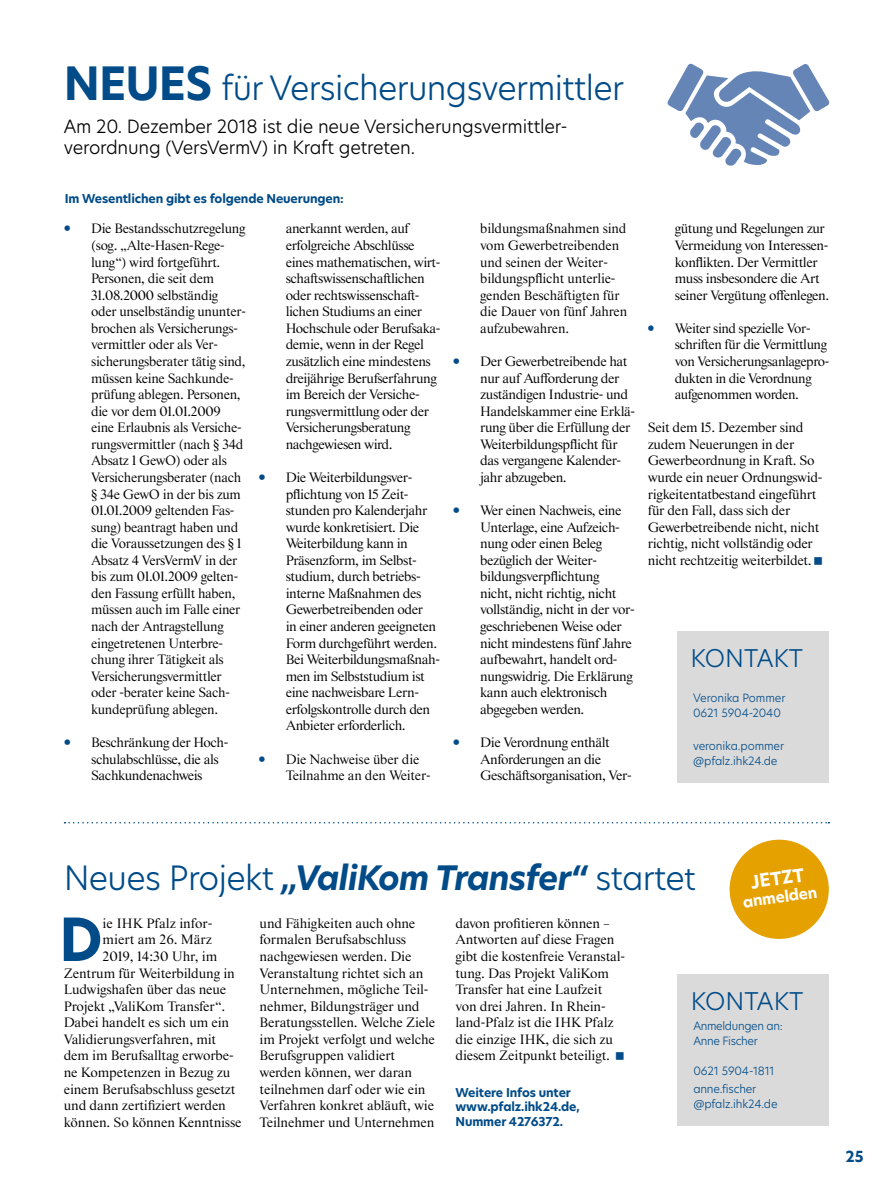
<style>
.page{position:relative;width:893px;height:1191px;background:#fff}
.page>*{position:absolute;margin:0;border:0;box-sizing:border-box;transform-origin:0 0}
.t1{font:700 58.2px "Hero New";color:#004b88}
.t2{font:300 33px "Hero New";letter-spacing:-.02em;color:#004b88}
.t3{font:300 24px "Hero New";color:#004b88}
.t4{font:300 18px/21.6px "Hero New";letter-spacing:-.01em;color:#000}
.t5{font:700 18px "Hero New";color:#fff}
.t6{font:700 15px "Hero New";color:#fff}
.t7{font:700 15px "Hero New";color:#004b88}
.t8{font:13.8px/16.5px "Starling";letter-spacing:-.03em;color:#000}
.t9{font:13.8px/16.5px "Starling";letter-spacing:-.01em;color:#000}
.t10{font:13.8px "Starling";color:#000}
.t11{font:700 12px/14.4px "Hero New";letter-spacing:-.01em;color:#004b88}
.t12{font:300 11.25px/15px "Hero New";letter-spacing:-.01em;color:#004b88}
.t13{font:300 11.25px/15px "Hero New";letter-spacing:-.03em;color:#004b88}
.s1{font-weight:700;font-size:45px}
.s2{font-weight:900;color:#004b88}
.s3{font-weight:700;font-style:italic}
.s4{font-size:31.5px}
</style>
<div class="page">
<svg style="left:65px;top:822px;width:764px;height:1px"></svg>
<div style="left:678px;top:974px;width:151px;height:152px;background:#dadada"></div>
<div style="left:730px;top:839px;width:99px;height:100px;background:#e5a100;border-radius:50%"></div>
<div style="left:677px;top:631px;width:152px;height:152px;background:#dadada"></div>
<svg style="left:667px;top:63px;width:163px;height:103px"></svg>
<h2 class="t2" style="left:64px;top:65px;width:562px"><span class="s1">NEUES</span> für Versicherungsvermittler</h2>
<h3 class="t4" style="left:64px;top:115px;width:505px">Am 20. Dezember 2018 ist die neue Versicherungsvermittler&shy;verordnung (VersVermV) in Kraft getreten.</h3>
<p class="t11" style="left:65px;top:191px;width:280px">Im Wesentlichen gibt es folgende Neuerungen:</p>
<p class="t8" style="left:91px;top:221px;width:156px;text-indent:-27px"><span class="s2">•</span> Die Bestandsschutzregelung (sog. „Alte-Hasen-Rege&shy;lung“) wird fortgeführt.<br>Personen, die seit dem<br>31.08.2000 selbständig oder unselbständig ununter&shy;brochen als Versicherungs&shy;vermittler oder als Ver&shy;sicherungsberater tätig sind, müssen keine Sachkunde&shy;prüfung ablegen. Personen, die vor dem 01.01.2009 eine Erlaubnis als Versiche&shy;rungsvermittler (nach § 34d<br>Absatz 1 GewO) oder als<br>Versicherungsberater (nach § 34e GewO in der bis zum<br>01.01.2009 geltenden Fas&shy;sung) beantragt haben und die Voraussetzungen des § 1<br>Absatz 4 VersVermV in der bis zum 01.01.2009 gelten&shy;den Fassung erfüllt haben, müssen auch im Falle einer nach der Antragstellung eingetretenen Unterbre&shy;chung ihrer Tätigkeit als<br>Versicherungsvermittler oder -berater keine Sach&shy;kundeprüfung ablegen.</p>
<p class="t8" style="left:91px;top:734px;width:139px;text-indent:-27px"><span class="s2">•</span> Beschränkung der Hoch&shy;schulabschlüsse, die als<br>Sachkundenachweis</p>
<p class="t8" style="left:286px;top:221px;width:156px">anerkannt werden, auf erfolgreiche Abschlüsse eines mathematischen, wirt&shy;schaftswissenschaftlichen oder rechtswissenschaft&shy;lichen Studiums an einer<br>Hochschule oder Berufsaka&shy;demie, wenn in der Regel zusätzlich eine mindestens dreijährige Berufserfahrung im Bereich der Versiche&shy;rungsvermittlung oder der<br>Versicherungsberatung nachgewiesen wird.</p>
<p class="t8" style="left:286px;top:469px;width:156px;text-indent:-27px"><span class="s2">•</span> Die Weiterbildungsver&shy;pflichtung von 15 Zeit&shy;stunden pro Kalenderjahr wurde konkretisiert. Die<br>Weiterbildung kann in<br>Präsenzform, im Selbst&shy;studium, durch betriebs&shy;interne Maßnahmen des<br>Gewerbetreibenden oder<br>in einer anderen geeigneten<br>Form durchgeführt werden.<br>Bei Weiterbildungsmaßnah&shy;men im Selbststudium ist eine nachweisbare Lern&shy;erfolgskontrolle durch den<br>Anbieter erforderlich.</p>
<p class="t9" style="left:286px;top:751px;width:147px;text-indent:-27px"><span class="s2">•</span> Die Nachweise über die<br>Teilnahme an den Weiter-</p>
<p class="t9" style="left:480px;top:221px;width:148px">bildungsmaßnahmen sind vom Gewerbetreibenden und seinen der Weiter&shy;bildungspflicht unterlie&shy;genden Beschäftigten für die Dauer von fünf Jahren aufzubewahren.</p>
<p class="t8" style="left:480px;top:353px;width:156px;text-indent:-27px"><span class="s2">•</span> Der Gewerbetreibende hat nur auf Aufforderung der zuständigen Industrie- und<br>Handelskammer eine Erklä&shy;rung über die Erfüllung der<br>Weiterbildungspflicht für das vergangene Kalender&shy;jahr abzugeben.</p>
<p class="t8" style="left:480px;top:502px;width:156px;text-indent:-27px"><span class="s2">•</span> Wer einen Nachweis, eine<br>Unterlage, eine Aufzeich&shy;nung oder einen Beleg bezüglich der Weiter&shy;bildungsverpflichtung nicht, nicht richtig, nicht vollständig, nicht in der vor&shy;geschriebenen Weise oder nicht mindestens fünf Jahre aufbewahrt, handelt ord&shy;nungswidrig. Die Erklärung kann auch elektronisch abgegeben werden.</p>
<p class="t8" style="left:480px;top:734px;width:153px;text-indent:-27px"><span class="s2">•</span> Die Verordnung enthält<br>Anforderungen an die<br>Geschäftsorganisation, Ver-</p>
<p class="t8" style="left:675px;top:221px;width:156px">gütung und Regelungen zur<br>Vermeidung von Interessen&shy;konflikten. Der Vermittler muss insbesondere die Art seiner Vergütung offenlegen.</p>
<p class="t8" style="left:675px;top:320px;width:156px;text-indent:-27px"><span class="s2">•</span> Weiter sind spezielle Vor&shy;schriften für die Vermittlung von Versicherungsanlagepro&shy;dukten in die Verordnung aufgenommen worden.</p>
<p class="t8" style="left:648px;top:420px;width:176px">Seit dem 15. Dezember sind zudem Neuerungen in der<br>Gewerbeordnung in Kraft. So wurde ein neuer Ordnungswid&shy;rigkeitentatbestand eingeführt für den Fall, dass sich der<br>Gewerbetreibende nicht, nicht richtig, nicht vollständig oder nicht rechtzeitig weiterbildet.</p>
<h3 class="t3" style="left:691px;top:642px;width:114px">KONTAKT</h3>
<p class="t12" style="left:693px;top:690px;width:94px">Veronika Pommer<br>0621 5904-2040</p>
<p class="t12" style="left:693px;top:738px;width:92px">veronika.pommer @pfalz.ihk24.de</p>
<h2 class="t2" style="left:64px;top:855px;width:634px">Neues Projekt <span class="s3">„ValiKom Transfer“</span> starte<span class="s4">t</span></h2>
<h3 class="t5" style="left:749px;top:870px;width:55px;rotate:-8deg">JETZT</h3>
<p class="t6" style="left:741px;top:892px;width:76px;rotate:-8deg">anmelden</p>
<h1 class="t1" style="left:59px;top:900px;width:45px">D</h1>
<p class="t10" style="left:103px;top:915px;width:111px">ie IHK Pfalz infor-</p>
<p class="t10" style="left:103px;top:932px;width:111px">miert am 26. März</p>
<p class="t10" style="left:103px;top:948px;width:116px">2019, 14:30 Uhr, im</p>
<p class="t9" style="left:64px;top:965px;width:172px">Zentrum für Weiterbildung in</p>
<p class="t9" style="left:64px;top:981px;width:164px">Ludwigshafen über das neue</p>
<p class="t9" style="left:64px;top:998px;width:163px">Projekt „ValiKom Transfer“.</p>
<p class="t9" style="left:64px;top:1014px;width:167px">Dabei handelt es sich um ein</p>
<p class="t9" style="left:64px;top:1031px;width:154px">Validierungsverfahren, mit</p>
<p class="t9" style="left:64px;top:1047px;width:171px">dem im Berufsalltag erworbe-</p>
<p class="t9" style="left:64px;top:1064px;width:168px">ne Kompetenzen in Bezug zu</p>
<p class="t9" style="left:64px;top:1081px;width:173px">einem Berufsabschluss gesetzt</p>
<p class="t9" style="left:64px;top:1097px;width:164px">und dann zertifiziert werden</p>
<p class="t9" style="left:64px;top:1114px;width:179px">können. So können Kenntnisse</p>
<p class="t9" style="left:260px;top:915px;width:177px">und Fähigkeiten auch ohne formalen Berufsabschluss nachgewiesen werden. Die<br>Veranstaltung richtet sich an<br>Unternehmen, mögliche Teil&shy;nehmer, Bildungsträger und<br>Beratungsstellen. Welche Ziele im Projekt verfolgt und welche<br>Berufsgruppen validiert werden können, wer daran teilnehmen darf oder wie ein<br>Verfahren konkret abläuft, wie<br>Teilnehmer und Unternehmen</p>
<p class="t9" style="left:455px;top:915px;width:171px">davon profitieren können –<br>Antworten auf diese Fragen gibt die kostenfreie Veranstal&shy;tung. Das Projekt ValiKom<br>Transfer hat eine Laufzeit von drei Jahren. In Rhein&shy;land-Pfalz ist die IHK Pfalz die einzige IHK, die sich zu diesem Zeitpunkt beteiligt.</p>
<p class="t11" style="left:455px;top:1085px;width:126px">Weitere Infos unter www.pfalz.ihk24.de,<br>Nummer 4276372.</p>
<h3 class="t3" style="left:691px;top:985px;width:114px">KONTAKT</h3>
<p class="t13" style="left:693px;top:1018px;width:91px">Anmeldungen an:<br>Anne Fischer</p>
<p class="t12" style="left:693px;top:1061px;width:83px;line-height:18px">0621 5904-1811 anne.fischer</p>
<p class="t12" style="left:693px;top:1096px;width:86px">@pfalz.ihk24.de</p>
<p class="t7" style="left:846px;top:1145px;width:20px">25</p>
</div>
